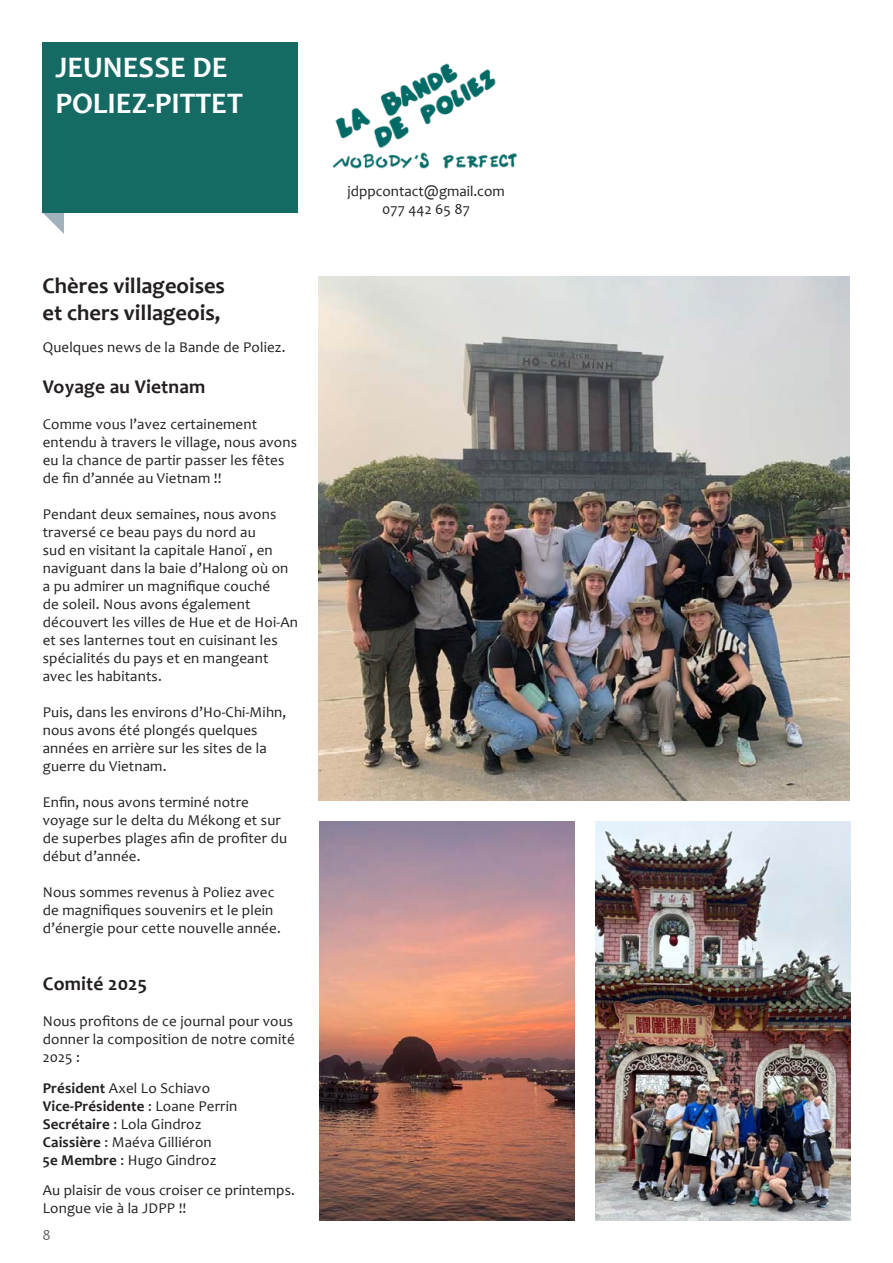
<style>
.page{position:relative;width:893px;height:1263px;background:#fff}
.page>*{position:absolute;margin:0;border:0;box-sizing:border-box;transform-origin:0 0}
.t1{font:700 30px/36px "Candara";color:#fff}
.t2{font:700 22.5px/27px "Candara";color:#231f20}
.t3{font:700 19.5px "Candara";letter-spacing:.01em;color:#231f20}
.t4{font:15px/18px "Candara";letter-spacing:.01em;color:#231f20}
.t5{font:15px "Candara";color:#636366}
.s1{font-weight:700}
</style>
<div class="page">
<svg style="left:43px;top:213px;width:21px;height:21px"></svg>
<div style="left:43px;top:43px;width:255px;height:170px;background:#166a64"></div>
<img style="left:333px;top:63px;width:184px;height:106px">
<img style="left:595px;top:822px;width:255px;height:398px">
<img style="left:319px;top:822px;width:255px;height:398px">
<img style="left:319px;top:276px;width:531px;height:524px">
<h1 class="t1" style="left:55px;top:50px;width:189px">JEUNESSE DE<br>POLIEZ-PITTET</h1>
<h2 class="t2" style="left:43px;top:273px;width:184px">Chères villageoises et chers villageois,</h2>
<p class="t4" style="left:43px;top:338px;width:244px">Quelques news de la Bande de Poliez.</p>
<h3 class="t3" style="left:43px;top:377px;width:164px">Voyage au Vietnam</h3>
<p class="t4" style="left:43px;top:417px;width:256px">Comme vous l’avez certainement entendu à travers le village, nous avons eu la chance de partir passer les fêtes de fin d’année au Vietnam !!</p>
<p class="t4" style="left:43px;top:507px;width:257px">Pendant deux semaines, nous avons traversé ce beau pays du nord au<br>sud en visitant la capitale Hanoï , en naviguant dans la baie d’Halong où on a pu admirer un magnifique couché<br>de soleil. Nous avons également découvert les villes de Hue et de Hoi-An et ses lanternes tout en cuisinant les spécialités du pays et en mangeant avec les habitants.</p>
<p class="t4" style="left:43px;top:705px;width:245px">Puis, dans les environs d’Ho-Chi-Mihn, nous avons été plongés quelques années en arrière sur les sites de la guerre du Vietnam.</p>
<p class="t4" style="left:43px;top:793px;width:246px">Enfin, nous avons terminé notre voyage sur le delta du Mékong et sur de superbes plages afin de profiter du début d’année.</p>
<p class="t4" style="left:43px;top:885px;width:239px">Nous sommes revenus à Poliez avec de magnifiques souvenirs et le plein d’énergie pour cette nouvelle année.</p>
<h3 class="t3" style="left:43px;top:974px;width:106px">Comité 2025</h3>
<p class="t4" style="left:43px;top:1012px;width:253px;text-align:justify">Nous profitons de ce journal pour vous donner la composition de notre comité 2025 :</p>
<p class="t4" style="left:43px;top:1080px;width:196px"><span class="s1">Président</span> Axel Lo Schiavo<br><span class="s1">Vice-Présidente</span> : Loane Perrin<br><span class="s1">Secrétaire</span> : Lola Gindroz<br><span class="s1">Caissière</span> : Maéva Gilliéron<br><span class="s1">5e Membre</span> : Hugo Gindroz</p>
<p class="t4" style="left:43px;top:1182px;width:254px">Au plaisir de vous croiser ce printemps.<br>Longue vie à la JDPP !!</p>
<p class="t5" style="left:43px;top:1228px;width:10px">8</p>
<p class="t4" style="left:347px;top:182px;width:159px;text-align:center">jdppcontact@gmail.com<br>077 442 65 87</p>
</div>
